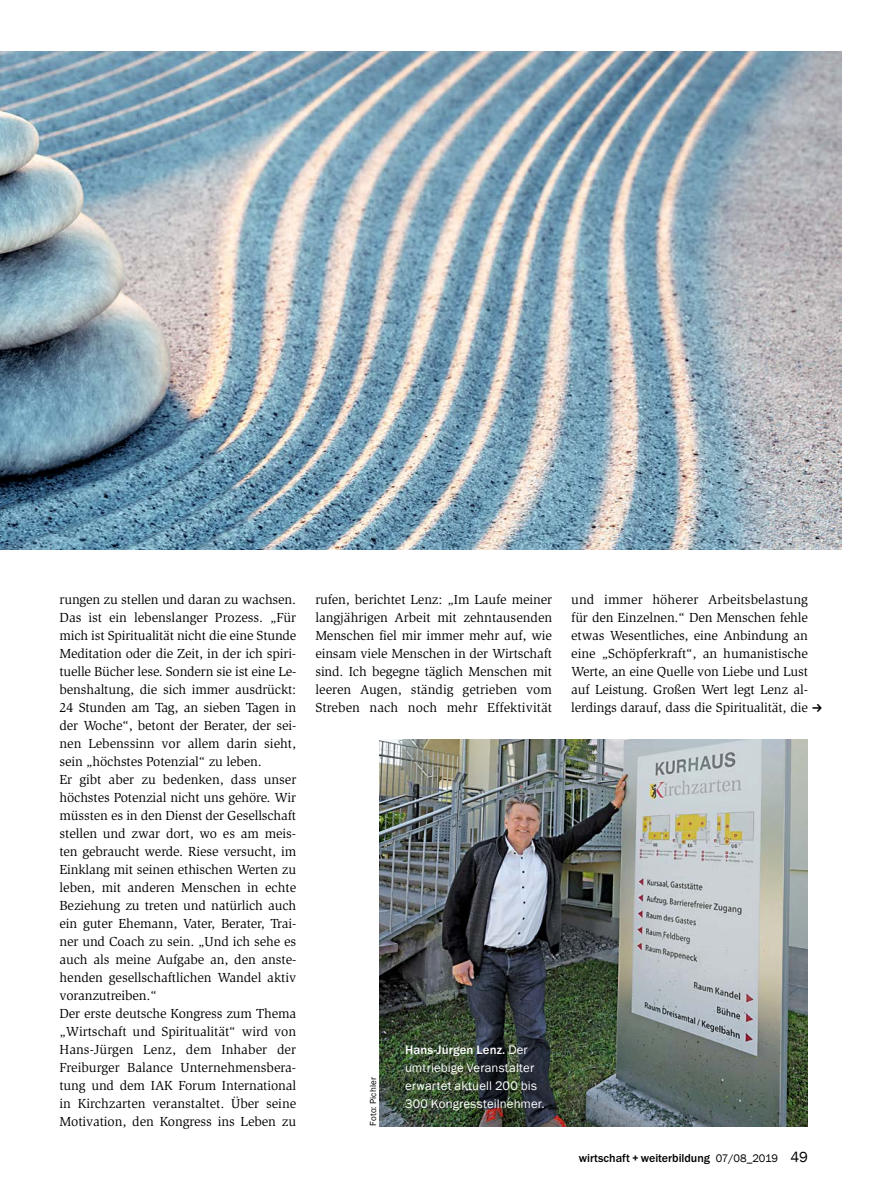
<style>
.page{position:relative;width:893px;height:1191px;background:#fff}
.page>*{position:absolute;margin:0;border:0;box-sizing:border-box;transform-origin:0 0}
.t1{font:13.5px/18px "Slimbach Std";letter-spacing:-.01em;color:#000;text-align:justify}
.t2{font:12.75px/18px "Franklin Gothic";letter-spacing:.01em;color:#fff}
.t3{font:500 12.75px "Franklin Goth EF";letter-spacing:.01em;color:#fff}
.t4{font:500 12px "Franklin Goth EF";color:#000}
.t5{font:9px "Franklin Gothic";letter-spacing:.02em;color:#000}
.s1{font-family:"Franklin Gothic";font-weight:400}
.s2{font-family:"Franklin Gothic";font-weight:400;font-size:11.25px}
.s3{font-family:"Franklin Gothic";font-weight:400;font-size:15px}
</style>
<div class="page">
<img style="left:0;top:51px;width:842px;height:499px">
<img style="left:379px;top:740px;width:429px;height:386px">
<p class="t1" style="left:60px;top:590px;width:238px;text-align:left">rungen zu stellen und daran zu wachsen.<br>Das ist ein lebenslanger Prozess. „Für mich ist Spiritualität nicht die eine Stunde Meditation oder die Zeit, in der ich spiri&shy;tuelle Bücher lese. Sondern sie ist eine Le&shy;benshaltung, die sich immer ausdrückt:<br>24 Stunden am Tag, an sieben Tagen in der Woche“, betont der Berater, der sei&shy;nen Lebenssinn vor allem darin sieht, sein „höchstes Potenzial“ zu leben.<br>Er gibt aber zu bedenken, dass unser höchstes Potenzial nicht uns gehöre. Wir müssten es in den Dienst der Gesellschaft stellen und zwar dort, wo es am meis&shy;ten gebraucht werde. Riese versucht, im Einklang mit seinen ethischen Werten zu leben, mit anderen Menschen in echte Beziehung zu treten und natürlich auch ein guter Ehemann, Vater, Berater, Trai&shy;ner und Coach zu sein. „Und ich sehe es auch als meine Aufgabe an, den anste&shy;henden gesellschaftlichen Wandel aktiv voranzutreiben.“<br>Der erste deutsche Kongress zum Thema „Wirtschaft und Spiritualität“ wird von Hans-Jürgen Lenz, dem Inhaber der Freiburger Balance Unternehmensbera&shy;tung und dem IAK Forum International in Kirchzarten veranstaltet. Über seine Motivation, den Kongress ins Leben zu</p>
<p class="t1" style="left:315px;top:590px;width:238px">rufen, berichtet Lenz: „Im Laufe meiner langjährigen Arbeit mit zehntausenden Menschen fiel mir immer mehr auf, wie einsam viele Menschen in der Wirtschaft sind. Ich begegne täglich Menschen mit leeren Augen, ständig getrieben vom Streben nach noch mehr Effektivität</p>
<p class="t1" style="left:571px;top:590px;width:238px">und immer höherer Arbeitsbelastung für den Einzelnen.“ Den Menschen fehle etwas Wesentliches, eine Anbindung an eine „Schöpferkraft“, an humanistische Werte, an eine Quelle von Liebe und Lust auf Leistung. Großen Wert legt Lenz al&shy;lerdings darauf, dass die Spiritualität, die</p>
<p class="t3" style="left:405px;top:1042px;width:124px">Hans-Jürgen Lenz. <span class="s1">Der</span></p>
<p class="t2" style="left:405px;top:1059px;width:141px">umtriebige Veranstalter erwartet aktuell 200 bis<br>300 Kongressteilnehmer.</p>
<p class="t5" style="left:367px;top:1126px;width:50px;rotate:-90deg">Foto: Pichler</p>
<p class="t4" style="left:579px;top:1151px;width:231px">wirtschaft + weiterbildung <span class="s2">07/08_2019</span> <span class="s3">49</span></p>
</div>
